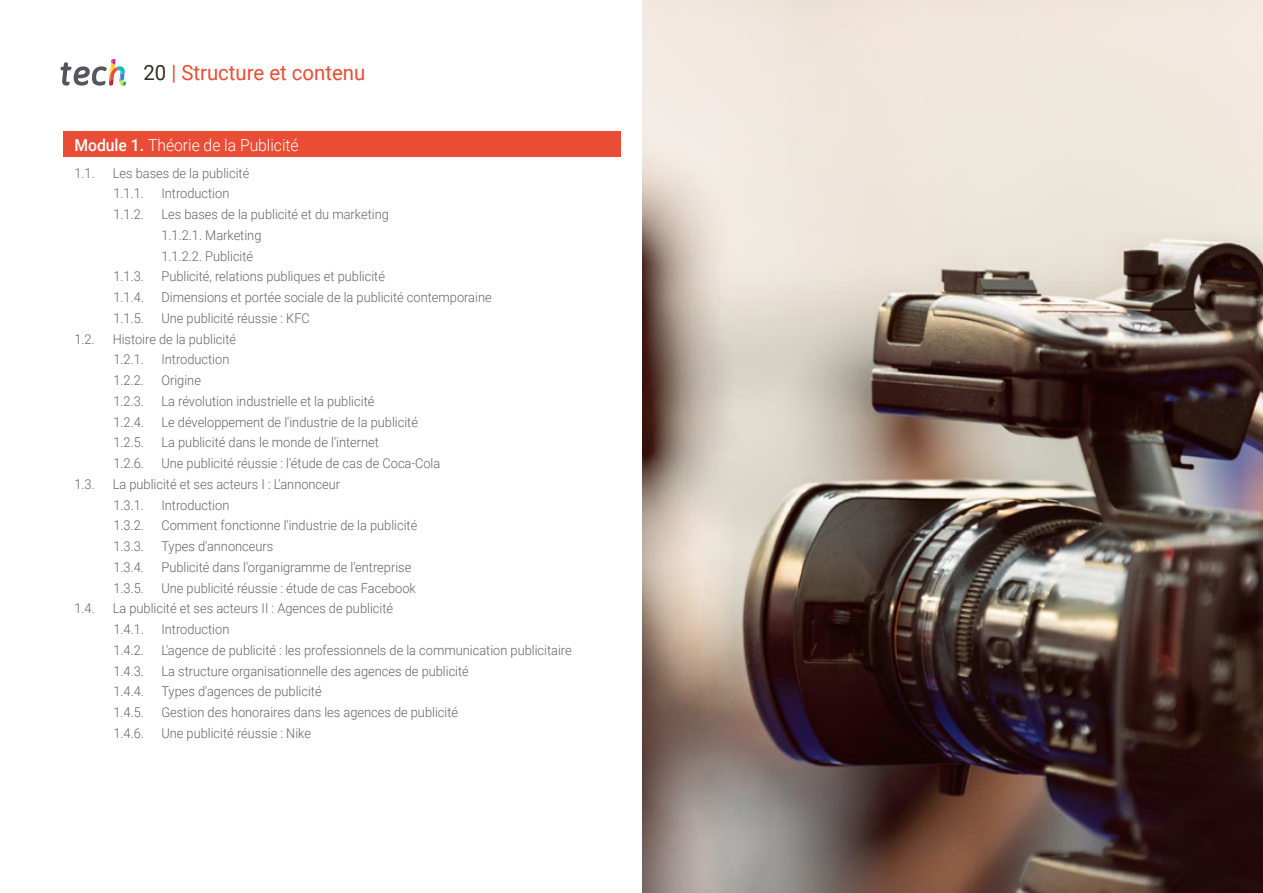
<style>
.page{position:relative;width:1263px;height:893px;background:#fff}
.page>*{position:absolute;margin:0;border:0;box-sizing:border-box;transform-origin:0 0}
.t1{font:21px "Roboto";color:#e94d35}
.t2{font:300 16.5px "Roboto";color:#fff;scale:.95 1}
.t3{font:300 13.5px/20.7px "Roboto";color:#61646a;scale:.95 1}
.s1{color:#312e20}
.s2{font-weight:500}
</style>
<div class="page">
<img style="left:642px;top:0;width:621px;height:893px">
<svg style="left:61px;top:59px;width:65px;height:27px"></svg>
<div style="left:63px;top:132px;width:558px;height:25px;background:#e94d35"></div>
<h1 class="t1" style="left:144px;top:57px;width:223px"><span class="s1">20</span> | Structure et contenu</h1>
<p class="t2" style="left:74px;top:133px;width:238px"><span class="s2">Module 1.</span> Théorie de la Publicité</p>
<p class="t3" style="left:74px;top:162px;width:23px">1.1.</p>
<p class="t3" style="left:113px;top:162px;width:145px">Les bases de la publicité<br>1.1.1.</p>
<p class="t3" style="left:161px;top:183px;width:73px">Introduction</p>
<p class="t3" style="left:113px;top:203px;width:34px">1.1.2.</p>
<p class="t3" style="left:161px;top:203px;width:241px">Les bases de la publicité et du marketing<br>1.1.2.1. Marketing<br>1.1.2.2. Publicité</p>
<p class="t3" style="left:113px;top:266px;width:34px">1.1.3.</p>
<p class="t3" style="left:161px;top:266px;width:237px">Publicité, relations publiques et publicité</p>
<p class="t3" style="left:113px;top:286px;width:34px">1.1.4.</p>
<p class="t3" style="left:161px;top:286px;width:349px">Dimensions et portée sociale de la publicité contemporaine</p>
<p class="t3" style="left:113px;top:307px;width:34px">1.1.5.</p>
<p class="t3" style="left:161px;top:307px;width:158px">Une publicité réussie : KFC</p>
<p class="t3" style="left:74px;top:328px;width:23px">1.2.</p>
<p class="t3" style="left:113px;top:328px;width:131px">Histoire de la publicité<br>1.2.1.</p>
<p class="t3" style="left:161px;top:349px;width:73px">Introduction</p>
<p class="t3" style="left:113px;top:369px;width:34px">1.2.2.</p>
<p class="t3" style="left:161px;top:369px;width:43px">Origine</p>
<p class="t3" style="left:113px;top:390px;width:34px">1.2.3.</p>
<p class="t3" style="left:161px;top:390px;width:226px">La révolution industrielle et la publicité</p>
<p class="t3" style="left:113px;top:411px;width:34px">1.2.4.</p>
<p class="t3" style="left:161px;top:411px;width:272px">Le développement de l'industrie de la publicité</p>
<p class="t3" style="left:113px;top:432px;width:34px">1.2.5.</p>
<p class="t3" style="left:161px;top:432px;width:230px">La publicité dans le monde de l'internet</p>
<p class="t3" style="left:113px;top:452px;width:34px">1.2.6.</p>
<p class="t3" style="left:161px;top:452px;width:295px">Une publicité réussie : l'étude de cas de Coca-Cola</p>
<p class="t3" style="left:74px;top:473px;width:23px">1.3.</p>
<p class="t3" style="left:113px;top:473px;width:241px">La publicité et ses acteurs I : L'annonceur<br>1.3.1.</p>
<p class="t3" style="left:161px;top:494px;width:73px">Introduction</p>
<p class="t3" style="left:113px;top:515px;width:34px">1.3.2.</p>
<p class="t3" style="left:161px;top:515px;width:271px">Comment fonctionne l'industrie de la publicité</p>
<p class="t3" style="left:113px;top:535px;width:34px">1.3.3.</p>
<p class="t3" style="left:161px;top:535px;width:119px">Types d'annonceurs</p>
<p class="t3" style="left:113px;top:556px;width:34px">1.3.4.</p>
<p class="t3" style="left:161px;top:556px;width:265px">Publicité dans l'organigramme de l'entreprise</p>
<p class="t3" style="left:113px;top:577px;width:34px">1.3.5.</p>
<p class="t3" style="left:161px;top:577px;width:269px">Une publicité réussie : étude de cas Facebook</p>
<p class="t3" style="left:74px;top:598px;width:23px">1.4.</p>
<p class="t3" style="left:113px;top:598px;width:297px">La publicité et ses acteurs II : Agences de publicité<br>1.4.1.</p>
<p class="t3" style="left:161px;top:618px;width:73px">Introduction</p>
<p class="t3" style="left:113px;top:639px;width:34px">1.4.2.</p>
<p class="t3" style="left:161px;top:639px;width:433px">L'agence de publicité : les professionnels de la communication publicitaire</p>
<p class="t3" style="left:113px;top:660px;width:34px">1.4.3.</p>
<p class="t3" style="left:161px;top:660px;width:325px">La structure organisationnelle des agences de publicité</p>
<p class="t3" style="left:113px;top:681px;width:34px">1.4.4.</p>
<p class="t3" style="left:161px;top:681px;width:170px">Types d'agences de publicité</p>
<p class="t3" style="left:113px;top:701px;width:34px">1.4.5.</p>
<p class="t3" style="left:161px;top:701px;width:314px">Gestion des honoraires dans les agences de publicité</p>
<p class="t3" style="left:113px;top:722px;width:34px">1.4.6.</p>
<p class="t3" style="left:161px;top:722px;width:159px">Une publicité réussie : Nike</p>
</div>
